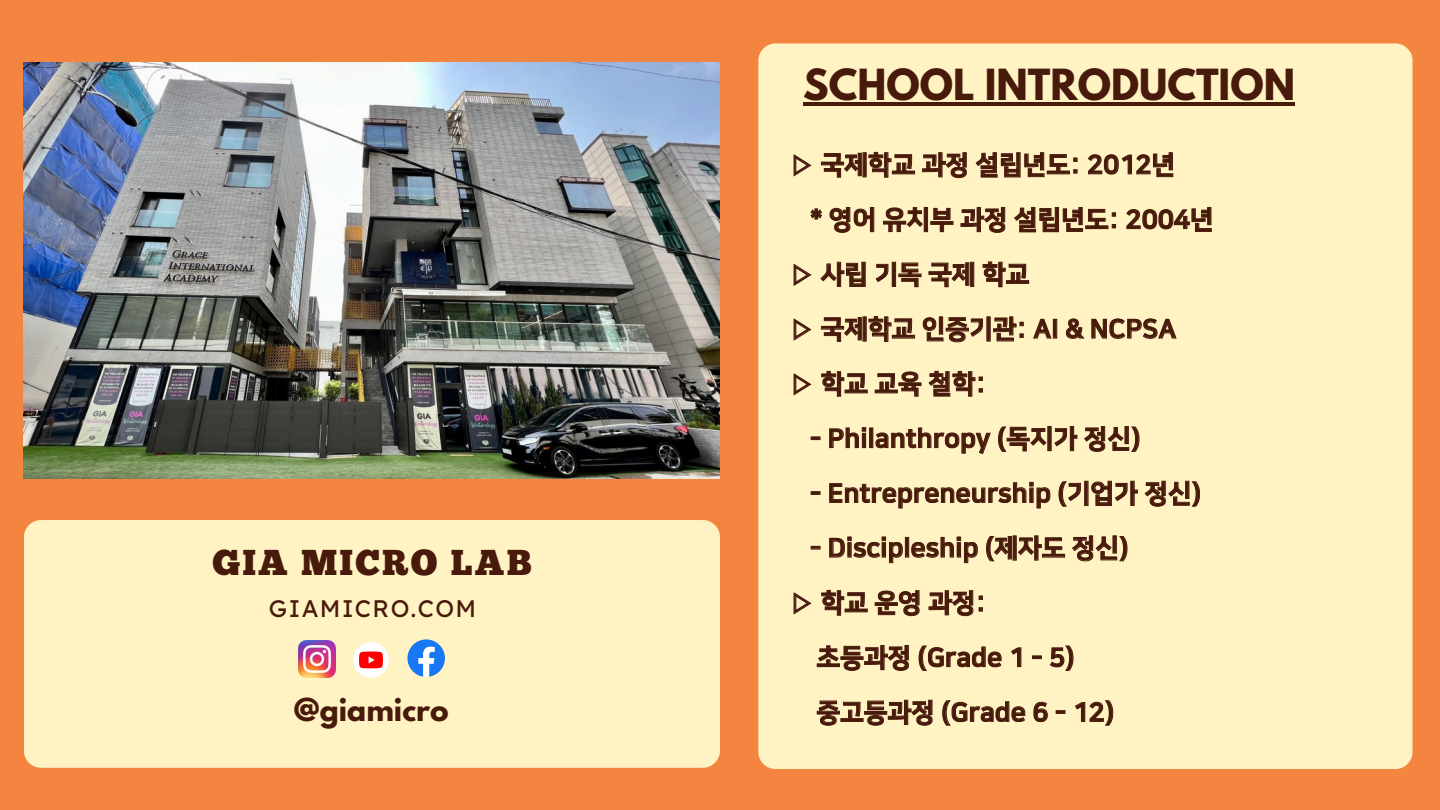
<style>
.page{position:relative;width:1440px;height:810px;background:#f48541}
.page>*{position:absolute;margin:0;border:0;box-sizing:border-box;transform-origin:0 0}
.t1{font:700 38px "League Spartan";color:#481a0c}
.t2{font:36px "Chunk Five";letter-spacing:.06em;color:#481a0c}
.t3{font:700 28px "League Spartan";color:#481a0c}
.t4{font:26px "Nanum Square EB";color:#481a0c}
.t5{font:24px "Lexend Deca";letter-spacing:.06em;color:#481a0c}
</style>
<div class="page">
<div style="left:24px;top:520px;width:696px;height:248px;background:#fff3c3;border-radius:17px"></div>
<img style="left:299px;top:641px;width:37px;height:36px">
<img style="left:354px;top:642px;width:35px;height:36px">
<svg style="left:407px;top:639px;width:38px;height:38px"></svg>
<img style="left:24px;top:62px;width:696px;height:416px">
<div style="left:758px;top:43px;width:655px;height:726px;background:#fff3c3;border-radius:17px"></div>
<hr style="left:803px;top:102px;width:492px;height:4px;background:#481a0c">
<svg style="left:793px;top:152px;width:381px;height:26px"></svg>
<svg style="left:810px;top:207px;width:402px;height:26px"></svg>
<svg style="left:793px;top:261px;width:236px;height:26px"></svg>
<svg style="left:793px;top:316px;width:384px;height:27px"></svg>
<svg style="left:793px;top:371px;width:190px;height:26px"></svg>
<svg style="left:810px;top:426px;width:330px;height:28px"></svg>
<svg style="left:810px;top:480px;width:390px;height:29px"></svg>
<svg style="left:810px;top:535px;width:318px;height:28px"></svg>
<svg style="left:793px;top:590px;width:190px;height:26px"></svg>
<svg style="left:817px;top:645px;width:257px;height:26px"></svg>
<svg style="left:817px;top:699px;width:296px;height:27px"></svg>
<p class="t2" style="left:212px;top:548px;width:321px">GIA MICRO LAB</p>
<h3 class="t5" style="left:269px;top:593px;width:209px">GIAMICRO.COM</h3>
<h1 class="t3" style="left:294px;top:696px;width:156px">@giamicro</h1>
<p class="t1" style="left:803px;top:66px;width:493px">SCHOOL INTRODUCTION</p>
<p class="t4" style="left:791px;top:151px;width:386px">▷ 국제학교 과정 설립년도: 2012년</p>
<p class="t4" style="left:810px;top:206px;width:405px">* 영어 유치부 과정 설립년도: 2004년</p>
<p class="t4" style="left:791px;top:261px;width:240px">▷ 사립 기독 국제 학교</p>
<p class="t4" style="left:791px;top:315px;width:387px">▷ 국제학교 인증기관: AI &amp; NCPSA</p>
<p class="t4" style="left:791px;top:370px;width:197px">▷ 학교 교육 철학:</p>
<p class="t4" style="left:810px;top:425px;width:332px">- Philanthropy (독지가 정신)</p>
<p class="t4" style="left:810px;top:480px;width:393px">- Entrepreneurship (기업가 정신)</p>
<p class="t4" style="left:810px;top:534px;width:320px">- Discipleship (제자도 정신)</p>
<p class="t4" style="left:791px;top:589px;width:197px">▷ 학교 운영 과정:</p>
<p class="t4" style="left:817px;top:644px;width:259px">초등과정 (Grade 1 - 5)</p>
<p class="t4" style="left:817px;top:699px;width:299px">중고등과정 (Grade 6 - 12)</p>
</div>
